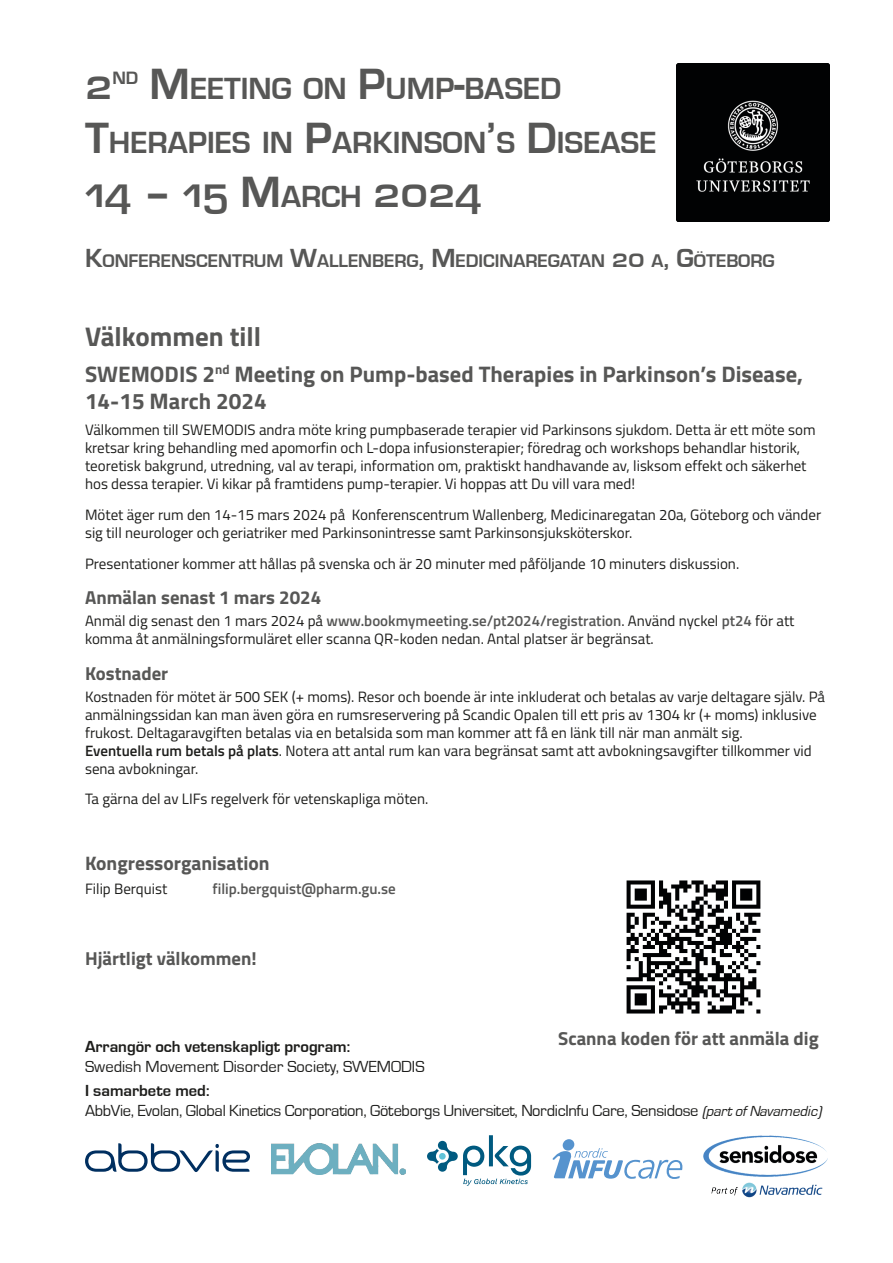
<style>
.page{position:relative;width:893px;height:1263px;background:#fff}
.page>*{position:absolute;margin:0;border:0;box-sizing:border-box;transform-origin:0 0}
.t1{font:700 45px "Eurostile Becker Caps";letter-spacing:-.015em;color:#575756}
.t2{font:700 31.5px/54.2px "Eurostile Becker Caps";color:#575756}
.t3{font:700 27px "Titillium";color:#575756}
.t4{font:700 22.5px/27px "Titillium";color:#575756}
.t5{font:700 19.5px "Titillium";color:#575756}
.t6{font:700 18.9px "Eurostile Becker Caps";color:#575756}
.t7{font:700 18.75px "Titillium";color:#575756}
.t8{font:700 18.45px "Eurostile Becker Caps";color:#575756}
.t9{font:16.5px/19.8px "Eurostile Becker";letter-spacing:-.02em;color:#1d1d1b}
.t10{font:16.5px "Eurostile Becker";color:#1d1d1b}
.t11{font:700 16.5px "Eurostile Becker";color:#1d1d1b}
.t12{font:15px/18px "Titillium";color:#1d1d1b}
.t13{font:600 15px "Titillium";color:#575756}
.s1{font-size:45px}
.s2{font-size:31.5px}
.s3{font-size:27px}
.s4{font-weight:600;color:#575756}
.s5{font-weight:600}
.s6{font-weight:700}
.s7{font-style:italic;font-size:15px}
</style>
<div class="page">
<img style="left:626px;top:880px;width:135px;height:134px">
<svg style="left:85px;top:1143px;width:165px;height:29px"></svg>
<div style="left:562px;top:1139px;width:13px;height:11px;background:#5693ce;border-radius:50%"></div>
<svg style="left:552px;top:1148px;width:130px;height:31px"></svg>
<svg style="left:427px;top:1135px;width:104px;height:51px"></svg>
<img style="left:703px;top:1135px;width:125px;height:63px">
<img style="left:271px;top:1143px;width:135px;height:32px">
<img style="left:676px;top:64px;width:153px;height:157px">
<h2 class="t2" style="left:85px;top:62px;width:573px;text-indent:65px"><span class="s1">M</span>EETING ON <span class="s1">P</span>UMP<span class="s1">-</span>BASED<br><span class="s1">T</span>HERAPIES IN <span class="s1">P</span>ARKINSON<span class="s1">’</span>S <span class="s1">D</span>ISEASE</h2>
<h1 class="t1" style="left:85px;top:167px;width:399px">14 – 15 M<span class="s2">ARCH</span> 2024</h1>
<p class="t6" style="left:85px;top:250px;width:691px"><span class="s3">K</span>ONFERENSCENTRUM <span class="s3">W</span>ALLENBERG<span class="s3">, M</span>EDICINAREGATAN <span class="s3">20</span> A<span class="s3">, G</span>ÖTEBORG</p>
<h1 class="t1" style="left:85px;top:59px;width:29px">2</h1>
<p class="t8" style="left:112px;top:67px;width:27px">ND</p>
<h3 class="t3" style="left:85px;top:316px;width:178px">Välkommen till</h3>
<h3 class="t4" style="left:85px;top:359px;width:720px">SWEMODIS 2<sup>nd</sup> Meeting on Pump-based Therapies in Parkinson’s Disease,<br>14-15 March 2024</h3>
<p class="t12" style="left:85px;top:420px;width:732px">Välkommen till SWEMODIS andra möte kring pumpbaserade terapier vid Parkinsons sjukdom. Detta är ett möte som kretsar kring behandling med apomorfin och L-dopa infusionsterapier; föredrag och workshops behandlar historik, teoretisk bakgrund, utredning, val av terapi, information om, praktiskt handhavande av, lisksom effekt och säkerhet hos dessa terapier. Vi kikar på framtidens pump-terapier. Vi hoppas att Du vill vara med!</p>
<p class="t12" style="left:85px;top:505px;width:738px">Mötet äger rum den 14-15 mars 2024 på Konferenscentrum Wallenberg, Medicinaregatan 20a, Göteborg och vänder sig till neurologer och geriatriker med Parkinsonintresse samt Parkinsonsjuksköterskor.</p>
<p class="t12" style="left:85px;top:554px;width:656px">Presentationer kommer att hållas på svenska och är 20 minuter med påföljande 10 minuters diskussion.</p>
<p class="t7" style="left:85px;top:583px;width:238px">Anmälan senast 1 mars 2024</p>
<p class="t12" style="left:85px;top:611px;width:711px">Anmäl dig senast den 1 mars 2024 på <span class="s4">www.bookmymeeting.se/pt2024/registration</span>. Använd nyckel <span class="s4">pt24</span> för att komma åt anmälningsformuläret eller scanna QR-koden nedan. Antal platser är begränsat.</p>
<p class="t7" style="left:85px;top:659px;width:85px">Kostnader</p>
<p class="t12" style="left:85px;top:687px;width:741px">Kostnaden för mötet är 500 SEK (+ moms). Resor och boende är inte inkluderat och betalas av varje deltagare själv. På anmälningssidan kan man även göra en rumsreservering på Scandic Opalen till ett pris av 1304 kr (+ moms) inklusive frukost. Deltagaravgiften betalas via en betalsida som man kommer att få en länk till när man anmält sig.<br><span class="s5">Eventuella rum betals på plats</span>. Notera att antal rum kan vara begränsat samt att avbokningsavgifter tillkommer vid sena avbokningar.</p>
<p class="t12" style="left:85px;top:789px;width:345px">Ta gärna del av LIFs regelverk för vetenskapliga möten.</p>
<h3 class="t5" style="left:85px;top:848px;width:186px">Kongressorganisation</h3>
<p class="t12" style="left:85px;top:879px;width:84px">Filip Berquist</p>
<p class="t13" style="left:213px;top:877px;width:185px">filip.bergquist@pharm.gu.se</p>
<p class="t7" style="left:85px;top:944px;width:173px">Hjärtligt välkommen!</p>
<p class="t7" style="left:558px;top:1024px;width:262px">Scanna koden för att anmäla dig</p>
<p class="t11" style="left:85px;top:1037px;width:267px">Arrangör och vetenskapligt program:</p>
<p class="t10" style="left:85px;top:1058px;width:341px">Swedish Movement Disorder Society, SWEMODIS</p>
<p class="t9" style="left:85px;top:1081px;width:741px"><span class="s6">I samarbete med:<br></span>AbbVie, Evolan, Global Kinetics Corporation, Göteborgs Universitet, NordicInfu Care, Sensidose <span class="s7">(partofNavamedic)</span></p>
</div>
